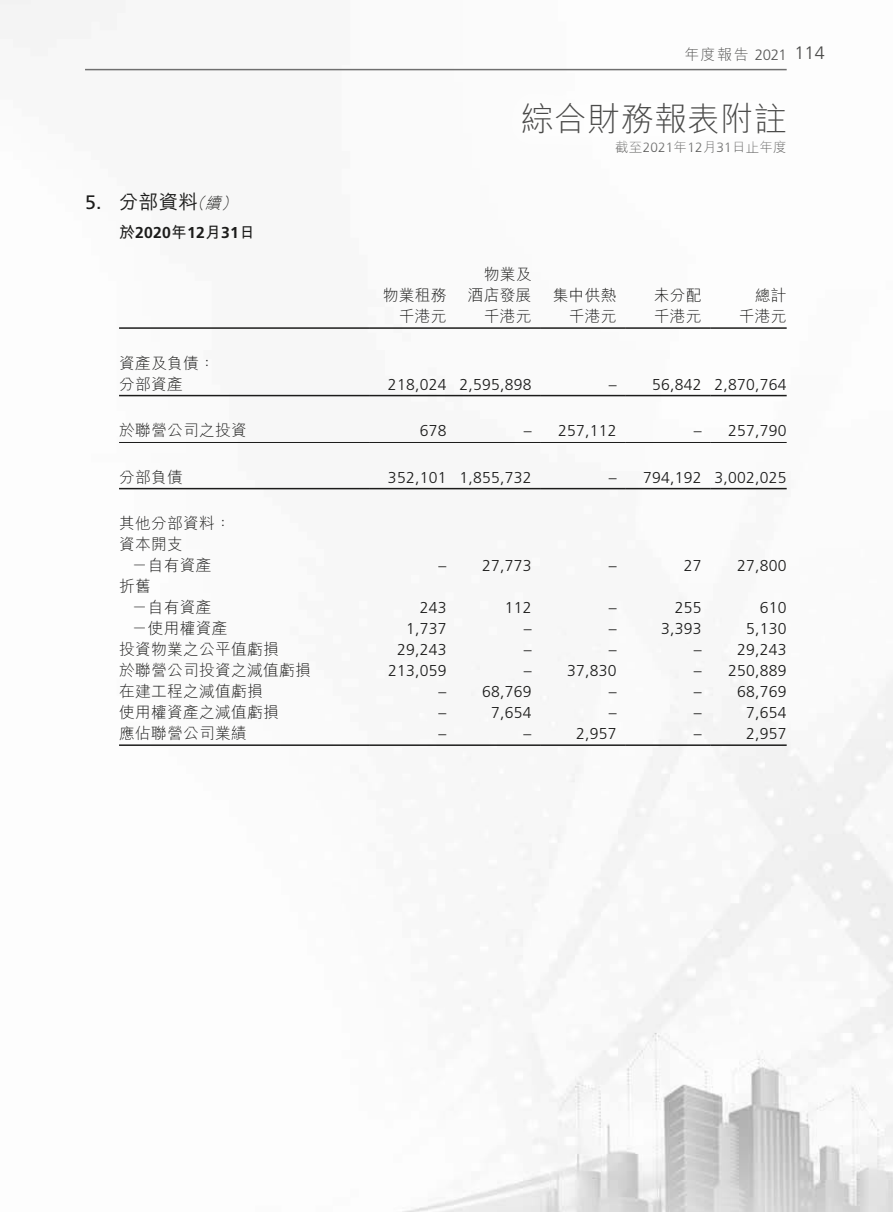
<style>
.page{position:relative;width:893px;height:1212px;background:#fff}
.page>*{position:absolute;margin:0;border:0;box-sizing:border-box;transform-origin:0 0}
.t1{font:300 33px "M Hei HK";letter-spacing:.005em;color:#4a4a49}
.t2{font:500 19.5px "M Hei HK";color:#1c1c1b}
.t3{font:19.5px "Frutiger LT Std";color:#1c1c1b}
.t4{font:300 18px "Frutiger LT Std";color:#4a4a49}
.t5{font:300 15.75px "Frutiger LT Std";letter-spacing:.015em;color:#1c1c1b}
.t6{font:300 15.75px/21px "M Hei HK";letter-spacing:.015em;color:#1c1c1b}
.t7{font:700 15.75px "Frutiger LT Std";letter-spacing:.015em;color:#1c1c1b}
.t8{font:italic 300 15.75px "M Hei HK";color:#1c1c1b}
.t9{font:300 15px "M Hei HK";color:#575756}
.t10{font:300 13.5px "M Hei HK";letter-spacing:.015em;color:#4a4a49}
.s1{font-family:"M Hei HK"}
.s2{font-family:"Frutiger LT Std"}
</style>
<div class="page">
<img style="left:0;top:0;width:893px;height:1212px">
<hr style="left:119px;top:327px;width:251px;height:2px;background:#1c1c1b">
<hr style="left:370px;top:327px;width:85px;height:2px;background:#1c1c1b">
<hr style="left:455px;top:327px;width:85px;height:2px;background:#1c1c1b">
<hr style="left:540px;top:327px;width:85px;height:2px;background:#1c1c1b">
<hr style="left:625px;top:327px;width:85px;height:2px;background:#1c1c1b">
<hr style="left:710px;top:327px;width:77px;height:2px;background:#1c1c1b">
<hr style="left:119px;top:395px;width:251px;height:1px;background:#1c1c1b">
<hr style="left:370px;top:395px;width:85px;height:1px;background:#1c1c1b">
<hr style="left:455px;top:395px;width:85px;height:1px;background:#1c1c1b">
<hr style="left:540px;top:395px;width:85px;height:1px;background:#1c1c1b">
<hr style="left:625px;top:395px;width:85px;height:1px;background:#1c1c1b">
<hr style="left:710px;top:395px;width:77px;height:1px;background:#1c1c1b">
<hr style="left:119px;top:442px;width:251px;height:1px;background:#1c1c1b">
<hr style="left:370px;top:442px;width:85px;height:1px;background:#1c1c1b">
<hr style="left:455px;top:442px;width:85px;height:1px;background:#1c1c1b">
<hr style="left:540px;top:442px;width:85px;height:1px;background:#1c1c1b">
<hr style="left:625px;top:442px;width:85px;height:1px;background:#1c1c1b">
<hr style="left:710px;top:442px;width:77px;height:1px;background:#1c1c1b">
<hr style="left:119px;top:488px;width:251px;height:1px;background:#1c1c1b">
<hr style="left:370px;top:488px;width:85px;height:1px;background:#1c1c1b">
<hr style="left:455px;top:488px;width:85px;height:1px;background:#1c1c1b">
<hr style="left:540px;top:488px;width:85px;height:1px;background:#1c1c1b">
<hr style="left:625px;top:488px;width:85px;height:1px;background:#1c1c1b">
<hr style="left:710px;top:488px;width:77px;height:1px;background:#1c1c1b">
<hr style="left:119px;top:744px;width:251px;height:2px;background:#1c1c1b">
<hr style="left:370px;top:744px;width:85px;height:2px;background:#1c1c1b">
<hr style="left:455px;top:744px;width:85px;height:2px;background:#1c1c1b">
<hr style="left:540px;top:744px;width:85px;height:2px;background:#1c1c1b">
<hr style="left:625px;top:744px;width:85px;height:2px;background:#1c1c1b">
<hr style="left:710px;top:744px;width:77px;height:2px;background:#1c1c1b">
<div style="left:495px;top:75px;width:317px;height:86px;background:#fff"></div>
<hr style="left:85px;top:69px;width:702px;height:1px;background:#6f6f6f">
<p class="t3" style="left:85px;top:191px;width:18px">5.</p>
<p class="t2" style="left:119px;top:187px;width:80px">分部資料</p>
<p class="t8" style="left:205px;top:192px;width:22px">續</p>
<p class="t8" style="left:189px;top:192px;width:22px">（</p>
<p class="t8" style="left:221px;top:192px;width:22px">(</p>
<p class="t7" style="left:119px;top:224px;width:137px"><span class="s1">於</span>2020<span class="s1">年</span>12<span class="s1">月</span>31<span class="s1">日</span></p>
<p class="t6" style="left:119px;top:352px;width:97px">資產及負債：</p>
<p class="t6" style="left:119px;top:373px;width:65px">分部資產</p>
<p class="t6" style="left:119px;top:419px;width:129px">於聯營公司之投資</p>
<p class="t6" style="left:119px;top:466px;width:65px">分部負債</p>
<p class="t6" style="left:119px;top:512px;width:113px">其他分部資料：資本開支</p>
<p class="t6" style="left:119px;top:554px;width:94px;text-indent:13px">－自有資產折舊</p>
<p class="t6" style="left:132px;top:596px;width:81px">－自有資產</p>
<p class="t6" style="left:132px;top:617px;width:97px">－使用權資產</p>
<p class="t6" style="left:119px;top:638px;width:161px">投資物業之公平值虧損</p>
<p class="t6" style="left:119px;top:659px;width:193px">於聯營公司投資之減值虧損</p>
<p class="t6" style="left:119px;top:680px;width:145px">在建工程之減值虧損</p>
<p class="t6" style="left:119px;top:701px;width:161px">使用權資產之減值虧損</p>
<p class="t6" style="left:119px;top:722px;width:129px">應佔聯營公司業績</p>
<p class="t9" style="left:684px;top:44px;width:104px">年度報告 <span class="s2">2021</span></p>
<p class="t4" style="left:794px;top:43px;width:32px">114</p>
<h1 class="t1" style="left:521px;top:96px;width:267px">綜合財務報表附註</h1>
<p class="t10" style="left:615px;top:138px;width:173px">截至<span class="s2">2021</span>年<span class="s2">12</span>月<span class="s2">31</span>日止年度</p>
<p class="t6" style="left:484px;top:263px;width:49px">物業及</p>
<p class="t6" style="left:383px;top:284px;width:65px">物業租務</p>
<p class="t6" style="left:468px;top:284px;width:65px">酒店發展</p>
<p class="t6" style="left:553px;top:284px;width:65px">集中供熱</p>
<p class="t6" style="left:654px;top:284px;width:49px">未分配</p>
<p class="t6" style="left:755px;top:284px;width:33px">總計</p>
<p class="t6" style="left:399px;top:305px;width:49px">千港元</p>
<p class="t6" style="left:484px;top:305px;width:49px">千港元</p>
<p class="t6" style="left:569px;top:305px;width:49px">千港元</p>
<p class="t6" style="left:654px;top:305px;width:49px">千港元</p>
<p class="t6" style="left:739px;top:305px;width:49px">千港元</p>
<p class="t5" style="left:388px;top:375px;width:60px">218,024</p>
<p class="t5" style="left:459px;top:375px;width:74px">2,595,898</p>
<p class="t5" style="left:609px;top:375px;width:9px">–</p>
<p class="t5" style="left:652px;top:375px;width:51px">56,842</p>
<p class="t5" style="left:714px;top:375px;width:74px">2,870,764</p>
<p class="t5" style="left:420px;top:422px;width:28px">678</p>
<p class="t5" style="left:524px;top:422px;width:9px">–</p>
<p class="t5" style="left:558px;top:422px;width:60px">257,112</p>
<p class="t5" style="left:694px;top:422px;width:9px">–</p>
<p class="t5" style="left:728px;top:422px;width:60px">257,790</p>
<p class="t5" style="left:388px;top:468px;width:60px">352,101</p>
<p class="t5" style="left:459px;top:468px;width:74px">1,855,732</p>
<p class="t5" style="left:609px;top:468px;width:9px">–</p>
<p class="t5" style="left:643px;top:468px;width:60px">794,192</p>
<p class="t5" style="left:714px;top:468px;width:74px">3,002,025</p>
<p class="t5" style="left:439px;top:557px;width:9px">–</p>
<p class="t5" style="left:482px;top:557px;width:51px">27,773</p>
<p class="t5" style="left:609px;top:557px;width:9px">–</p>
<p class="t5" style="left:684px;top:557px;width:19px">27</p>
<p class="t5" style="left:737px;top:557px;width:51px">27,800</p>
<p class="t5" style="left:420px;top:599px;width:28px">243</p>
<p class="t5" style="left:505px;top:599px;width:28px">112</p>
<p class="t5" style="left:609px;top:599px;width:9px">–</p>
<p class="t5" style="left:675px;top:599px;width:28px">255</p>
<p class="t5" style="left:760px;top:599px;width:28px">610</p>
<p class="t5" style="left:406px;top:620px;width:42px">1,737</p>
<p class="t5" style="left:524px;top:620px;width:9px">–</p>
<p class="t5" style="left:609px;top:620px;width:9px">–</p>
<p class="t5" style="left:661px;top:620px;width:42px">3,393</p>
<p class="t5" style="left:746px;top:620px;width:42px">5,130</p>
<p class="t5" style="left:397px;top:641px;width:51px">29,243</p>
<p class="t5" style="left:524px;top:641px;width:9px">–</p>
<p class="t5" style="left:609px;top:641px;width:9px">–</p>
<p class="t5" style="left:694px;top:641px;width:9px">–</p>
<p class="t5" style="left:737px;top:641px;width:51px">29,243</p>
<p class="t5" style="left:388px;top:662px;width:60px">213,059</p>
<p class="t5" style="left:524px;top:662px;width:9px">–</p>
<p class="t5" style="left:567px;top:662px;width:51px">37,830</p>
<p class="t5" style="left:694px;top:662px;width:9px">–</p>
<p class="t5" style="left:728px;top:662px;width:60px">250,889</p>
<p class="t5" style="left:439px;top:683px;width:9px">–</p>
<p class="t5" style="left:482px;top:683px;width:51px">68,769</p>
<p class="t5" style="left:609px;top:683px;width:9px">–</p>
<p class="t5" style="left:694px;top:683px;width:9px">–</p>
<p class="t5" style="left:737px;top:683px;width:51px">68,769</p>
<p class="t5" style="left:439px;top:704px;width:9px">–</p>
<p class="t5" style="left:491px;top:704px;width:42px">7,654</p>
<p class="t5" style="left:609px;top:704px;width:9px">–</p>
<p class="t5" style="left:694px;top:704px;width:9px">–</p>
<p class="t5" style="left:746px;top:704px;width:42px">7,654</p>
<p class="t5" style="left:439px;top:725px;width:9px">–</p>
<p class="t5" style="left:524px;top:725px;width:9px">–</p>
<p class="t5" style="left:576px;top:725px;width:42px">2,957</p>
<p class="t5" style="left:694px;top:725px;width:9px">–</p>
<p class="t5" style="left:746px;top:725px;width:42px">2,957</p>
</div>
